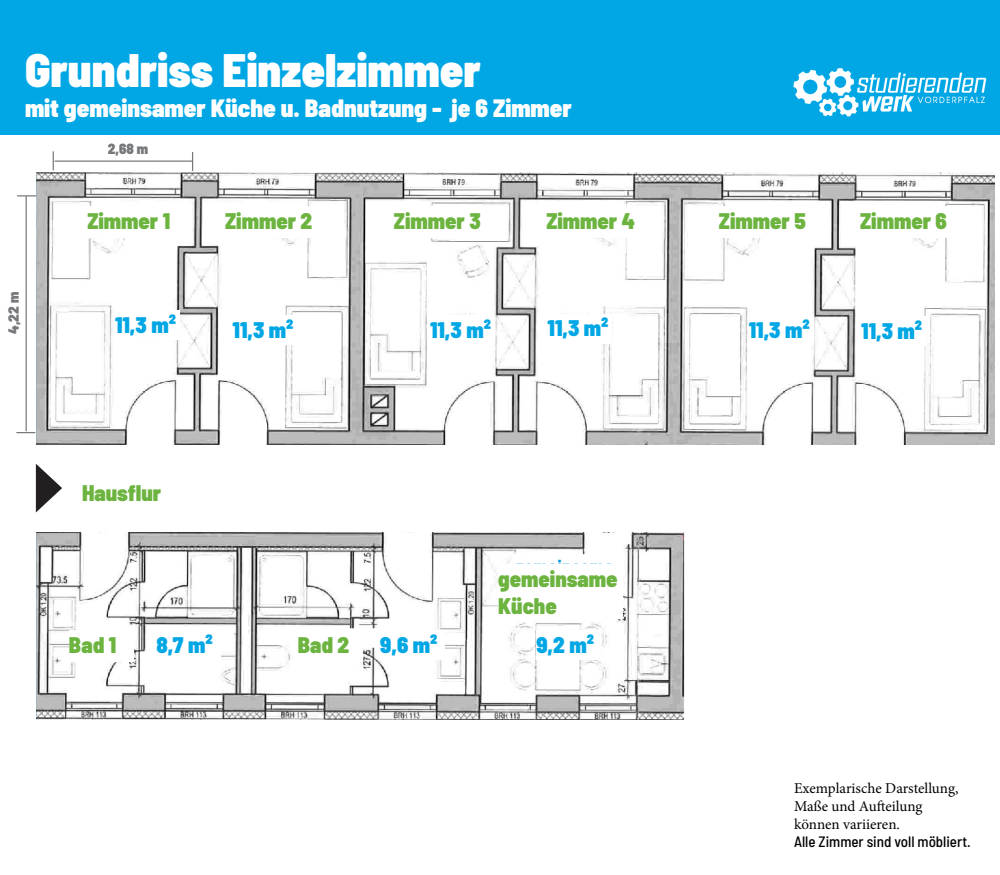
<style>
.page{position:relative;width:1000px;height:875px;background:#fff}
.page>*{position:absolute;margin:0;border:0;box-sizing:border-box;transform-origin:0 0}
.t1{font:900 semi-condensed 46.88px "Barlow";color:#fff}
.t2{font:900 semi-condensed 25px "Barlow";color:#fff}
.t3{font:900 semi-condensed 22.5px "Barlow";color:#6cb43f}
.t4{font:900 semi-condensed 22.5px "Barlow";color:#00a7e4}
.t5{font:15px "Minion Pro";letter-spacing:-.005em;color:#000}
.t6{font:500 semi-condensed 15px "Barlow";color:#000}
.t7{font:900 semi-condensed 14.75px "Barlow";color:#76787b}
</style>
<div class="page">
<div style="left:0;top:0;width:1000px;height:135px;background:#00a7e4"></div>
<img style="left:793px;top:68px;width:194px;height:49px">
<img style="left:36px;top:172px;width:959px;height:547px">
<div style="left:87px;top:206px;width:103px;height:32px;background:#fff"></div>
<div style="left:225px;top:206px;width:103px;height:32px;background:#fff"></div>
<div style="left:394px;top:206px;width:102px;height:32px;background:#fff"></div>
<div style="left:546px;top:206px;width:103px;height:32px;background:#fff"></div>
<div style="left:719px;top:206px;width:102px;height:32px;background:#fff"></div>
<div style="left:860px;top:206px;width:103px;height:32px;background:#fff"></div>
<div style="left:69px;top:630px;width:65px;height:31px;background:#fff"></div>
<div style="left:156px;top:630px;width:65px;height:30px;background:#fff"></div>
<div style="left:298px;top:630px;width:65px;height:31px;background:#fff"></div>
<div style="left:380px;top:630px;width:65px;height:30px;background:#fff"></div>
<div style="left:498px;top:564px;width:125px;height:55px;background:#fff"></div>
<div style="left:536px;top:630px;width:65px;height:30px;background:#fff"></div>
<div style="left:18px;top:445px;width:982px;height:86px;background:#fff"></div>
<svg style="left:36px;top:464px;width:26px;height:48px"></svg>
<hr style="left:26px;top:196px;width:1px;height:235px;background:#76787b">
<svg style="left:17px;top:195px;width:19px;height:1px"></svg>
<svg style="left:16px;top:432px;width:19px;height:1px"></svg>
<hr style="left:55px;top:161px;width:137px;height:1px;background:#76787b">
<svg style="left:192px;top:152px;width:1px;height:19px"></svg>
<svg style="left:53px;top:151px;width:1px;height:19px"></svg>
<div style="left:115px;top:310px;width:65px;height:30px;background:#fff"></div>
<div style="left:232px;top:315px;width:66px;height:30px;background:#fff"></div>
<div style="left:430px;top:315px;width:65px;height:30px;background:#fff"></div>
<div style="left:548px;top:314px;width:64px;height:30px;background:#fff"></div>
<div style="left:749px;top:315px;width:65px;height:30px;background:#fff"></div>
<div style="left:861px;top:316px;width:65px;height:30px;background:#fff"></div>
<p class="t1" style="left:25px;top:36px;width:457px">Grundriss Einzelzimmer</p>
<p class="t2" style="left:25px;top:90px;width:548px">mit gemeinsamer Küche u. Badnutzung - je 6 Zimmer</p>
<p class="t7" style="left:108px;top:138px;width:42px">2,68 m</p>
<p class="t7" style="left:3px;top:334px;width:43px;rotate:-90deg">4,22 m</p>
<p class="t3" style="left:87px;top:204px;width:84px">Zimmer 1</p>
<p class="t3" style="left:225px;top:204px;width:89px">Zimmer 2</p>
<p class="t3" style="left:394px;top:204px;width:88px">Zimmer 3</p>
<p class="t3" style="left:546px;top:204px;width:90px">Zimmer 4</p>
<p class="t3" style="left:719px;top:204px;width:88px">Zimmer 5</p>
<p class="t3" style="left:860px;top:204px;width:88px">Zimmer 6</p>
<p class="t4" style="left:115px;top:308px;width:62px">11,3 m²</p>
<p class="t4" style="left:232px;top:313px;width:62px">11,3 m²</p>
<p class="t4" style="left:430px;top:313px;width:62px">11,3 m²</p>
<p class="t4" style="left:548px;top:312px;width:62px">11,3 m²</p>
<p class="t4" style="left:749px;top:313px;width:62px">11,3 m²</p>
<p class="t4" style="left:861px;top:314px;width:62px">11,3 m²</p>
<p class="t3" style="left:82px;top:477px;width:81px">Hausflur</p>
<p class="t3" style="left:69px;top:628px;width:49px">Bad 1</p>
<p class="t4" style="left:156px;top:628px;width:58px">8,7 m²</p>
<p class="t3" style="left:298px;top:628px;width:53px">Bad 2</p>
<p class="t4" style="left:380px;top:628px;width:59px">9,6 m²</p>
<p class="t3" style="left:498px;top:562px;width:121px">gemeinsame</p>
<p class="t3" style="left:498px;top:589px;width:60px">Küche</p>
<p class="t4" style="left:536px;top:628px;width:59px">9,2 m²</p>
<p class="t5" style="left:794px;top:778px;width:166px">Exemplarische Darstellung,</p>
<p class="t5" style="left:794px;top:796px;width:130px">Maße und Aufteilung</p>
<p class="t5" style="left:794px;top:814px;width:107px">können variieren.</p>
<p class="t6" style="left:794px;top:831px;width:178px">Alle Zimmer sind voll möbliert.</p>
</div>
